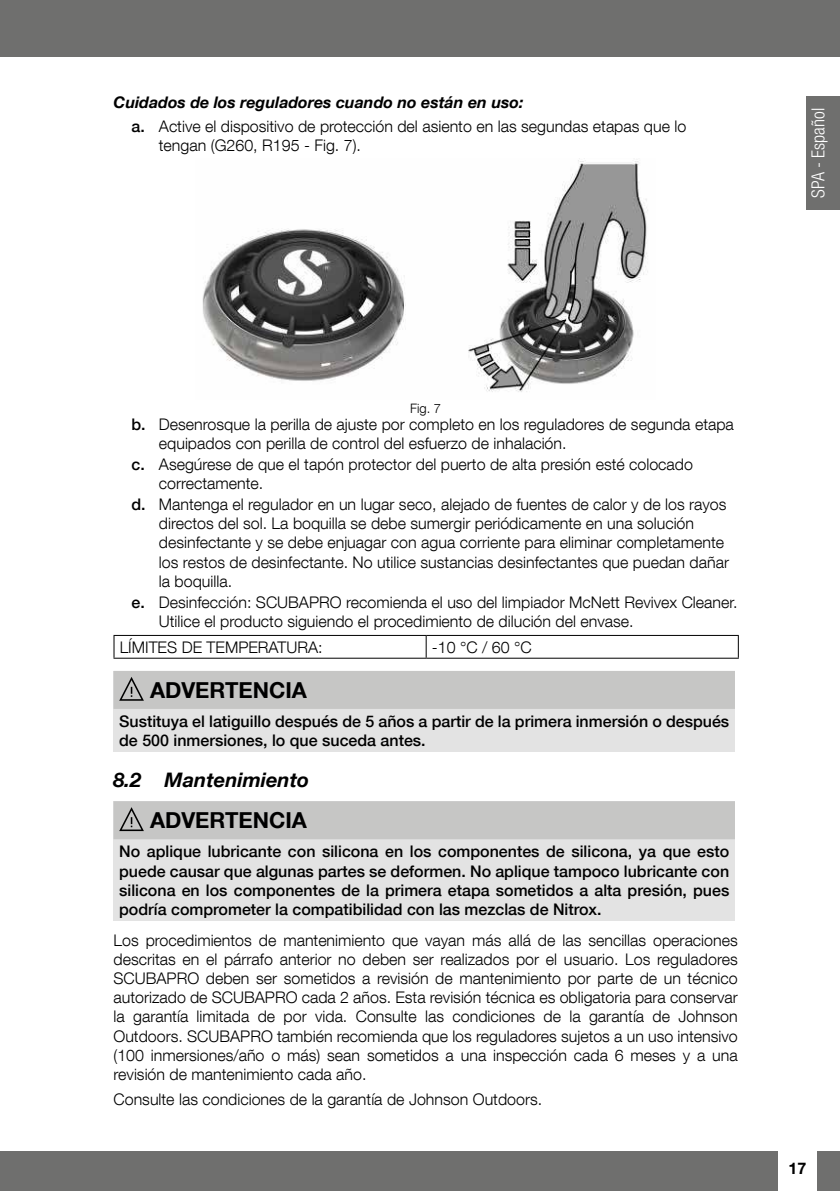
<style>
.page{position:relative;width:840px;height:1191px;background:#fff}
.page>*{position:absolute;margin:0;border:0;box-sizing:border-box;transform-origin:0 0}
.t1{font:700 22px "Helvetica Neue LT Com";color:#000}
.t2{font:italic 700 20px "Helvetica Neue LT Com";color:#000}
.t3{font:300 condensed 18px "Helvetica Neue LT Com";color:#fff}
.t4{font:300 16px/19.2px "Helvetica Neue LT Com";color:#000}
.t5{font:500 16px/19.2px "Helvetica Neue LT Com";color:#000}
.t6{font:700 16px "Helvetica Neue LT Com";color:#000}
.t7{font:300 13px "Helvetica Neue LT Com";color:#000}
.s1{font-weight:700;font-style:italic}
.s2{font-weight:500}
</style>
<div class="page">
<div style="left:0;top:0;width:839px;height:57px;background:#6f6f6e"></div>
<div style="left:0;top:1151px;width:777px;height:40px;background:#6f6f6e"></div>
<div style="left:816px;top:1151px;width:23px;height:40px;background:#6f6f6e"></div>
<div style="left:805px;top:96px;width:34px;height:114px;background:#6f6f6e"></div>
<img style="left:202px;top:160px;width:446px;height:232px">
<hr style="left:113px;top:635px;width:313px;height:1px;background:#000">
<svg style="left:113px;top:636px;width:1px;height:21px"></svg>
<hr style="left:426px;top:635px;width:312px;height:1px;background:#000">
<svg style="left:425px;top:636px;width:1px;height:21px"></svg>
<svg style="left:737px;top:636px;width:1px;height:21px"></svg>
<hr style="left:113px;top:657px;width:313px;height:1px;background:#000">
<hr style="left:426px;top:657px;width:312px;height:1px;background:#000">
<div style="left:113px;top:671px;width:621px;height:81px;background:#e3e3e3"></div>
<div style="left:113px;top:671px;width:621px;height:38px;background:#c6c6c5"></div>
<svg style="left:119px;top:677px;width:25px;height:23px"></svg>
<div style="left:113px;top:801px;width:621px;height:119px;background:#e3e3e3"></div>
<div style="left:113px;top:801px;width:621px;height:38px;background:#c6c6c5"></div>
<svg style="left:119px;top:807px;width:25px;height:24px"></svg>
<p class="t4" style="left:131px;top:90px;width:556px;line-height:23.8px;text-indent:-18px"><span class="s1">Cuidados de los reguladores cuando no están en uso:<br></span><span class="s2">a.</span> Active el dispositivo de protección del asiento en las segundas etapas que lo</p>
<p class="t4" style="left:159px;top:135px;width:203px">tengan (G260, R195 - Fig. 7).</p>
<p class="t3" style="left:810px;top:198px;width:91px;rotate:-90deg">SPA - Español</p>
<p class="t7" style="left:410px;top:400px;width:33px">Fig. 7</p>
<p class="t4" style="left:159px;top:414px;width:576px;text-indent:-27px"><span class="s2">b.</span> Desenrosque la perilla de ajuste por completo en los reguladores de segunda etapa equipados con perilla de control del esfuerzo de inhalación.</p>
<p class="t4" style="left:159px;top:454px;width:535px;text-indent:-27px"><span class="s2">c.</span> Asegúrese de que el tapón protector del puerto de alta presión esté colocado correctamente.</p>
<p class="t4" style="left:159px;top:494px;width:571px;text-indent:-27px"><span class="s2">d.</span> Mantenga el regulador en un lugar seco, alejado de fuentes de calor y de los rayos directos del sol. La boquilla se debe sumergir periódicamente en una solución desinfectante y se debe enjuagar con agua corriente para eliminar completamente los restos de desinfectante. No utilice sustancias desinfectantes que puedan dañar la boquilla.</p>
<p class="t4" style="left:159px;top:592px;width:579px;text-indent:-27px"><span class="s2">e.</span> Desinfección: SCUBAPRO recomienda el uso del limpiador McNett Revivex Cleaner.<br>Utilice el producto siguiendo el procedimiento de dilución del envase.</p>
<p class="t4" style="left:120px;top:637px;width:204px">LÍMITES DE TEMPERATURA:</p>
<p class="t4" style="left:431px;top:637px;width:101px">-10 °C / 60 °C</p>
<h1 class="t1" style="left:150px;top:682px;width:158px">ADVERTENCIA</h1>
<p class="t5" style="left:119px;top:711px;width:611px">Sustituya el latiguillo después de 5 años a partir de la primera inmersión o después de 500 inmersiones, lo que suceda antes.</p>
<p class="t2" style="left:113px;top:767px;width:197px">8.2 Mantenimiento</p>
<h1 class="t1" style="left:150px;top:812px;width:158px">ADVERTENCIA</h1>
<p class="t5" style="left:119px;top:843px;width:611px;text-align:justify">No aplique lubricante con silicona en los componentes de silicona, ya que esto puede causar que algunas partes se deformen. No aplique tampoco lubricante con silicona en los componentes de la primera etapa sometidos a alta presión, pues podría comprometer la compatibilidad con las mezclas de Nitrox.</p>
<p class="t4" style="left:113px;top:930px;width:625px;text-align:justify">Los procedimientos de mantenimiento que vayan más allá de las sencillas operaciones descritas en el párrafo anterior no deben ser realizados por el usuario. Los reguladores SCUBAPRO deben ser sometidos a revisión de mantenimiento por parte de un técnico autorizado de SCUBAPRO cada 2 años. Esta revisión técnica es obligatoria para conservar la garantía limitada de por vida. Consulte las condiciones de la garantía de Johnson Outdoors. SCUBAPRO también recomienda que los reguladores sujetos a un uso intensivo (100 inmersiones/año o más) sean sometidos a una inspección cada 6 meses y a una revisión de mantenimiento cada año.</p>
<p class="t4" style="left:113px;top:1089px;width:430px">Consulte las condiciones de la garantía de Johnson Outdoors.</p>
<p class="t6" style="left:788px;top:1162px;width:19px">17</p>
</div>
